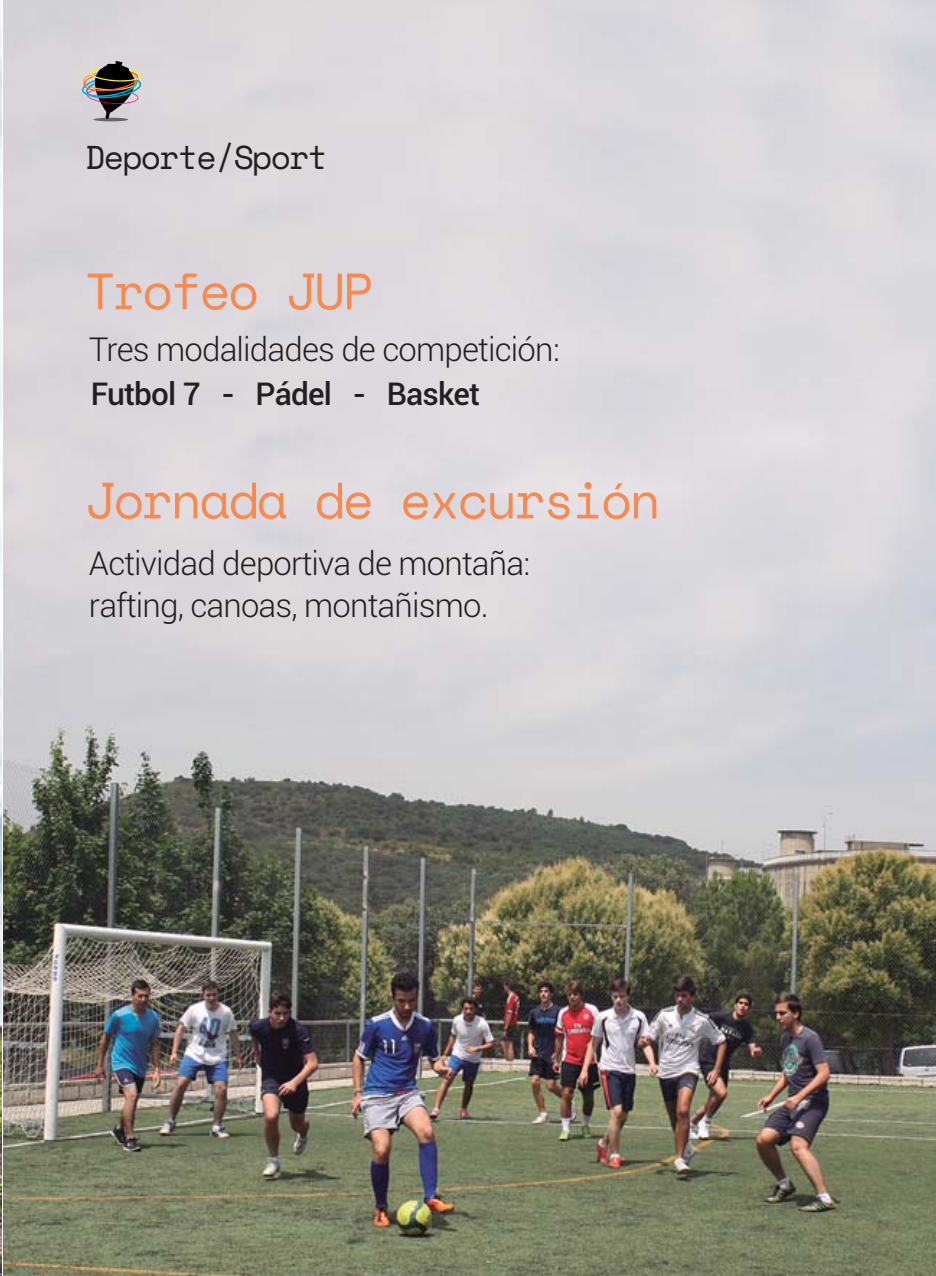
<style>
.page{position:relative;width:936px;height:1276px;background:#fff}
.page>*{position:absolute;margin:0;border:0;box-sizing:border-box;transform-origin:0 0}
.t1{font:51px "Space Mono";letter-spacing:-.05em;color:#f68a53}
.t2{font:300 33px/42px "Roboto";letter-spacing:-.025em;color:#231f20}
.t3{font:33px "Space Mono";letter-spacing:-.05em;color:#231f20}
.t4{font:500 31.5px "Roboto";letter-spacing:-.025em;color:#231f20}
</style>
<div class="page">
<img style="left:0;top:21px;width:1px;height:1255px">
<img style="left:3px;top:0;width:932px;height:1276px">
<hr style="left:93px;top:118px;width:35px;height:3px;background:#666;border-radius:50%">
<svg style="left:81px;top:61px;width:60px;height:58px;background:#84827f"></svg>
<p class="t3" style="left:85px;top:146px;width:244px">Deporte/Sport</p>
<h1 class="t1" style="left:85px;top:274px;width:291px">Trofeo JUP</h1>
<p class="t2" style="left:89px;top:331px;width:472px">Tres modalidades de competición:</p>
<p class="t4" style="left:91px;top:381px;width:390px">Futbol 7 - Pádel - Basket</p>
<h1 class="t1" style="left:85px;top:483px;width:577px">Jornada de excursión</h1>
<p class="t2" style="left:89px;top:545px;width:443px">Actividad deportiva de montaña: rafting, canoas, montañismo.</p>
</div>
